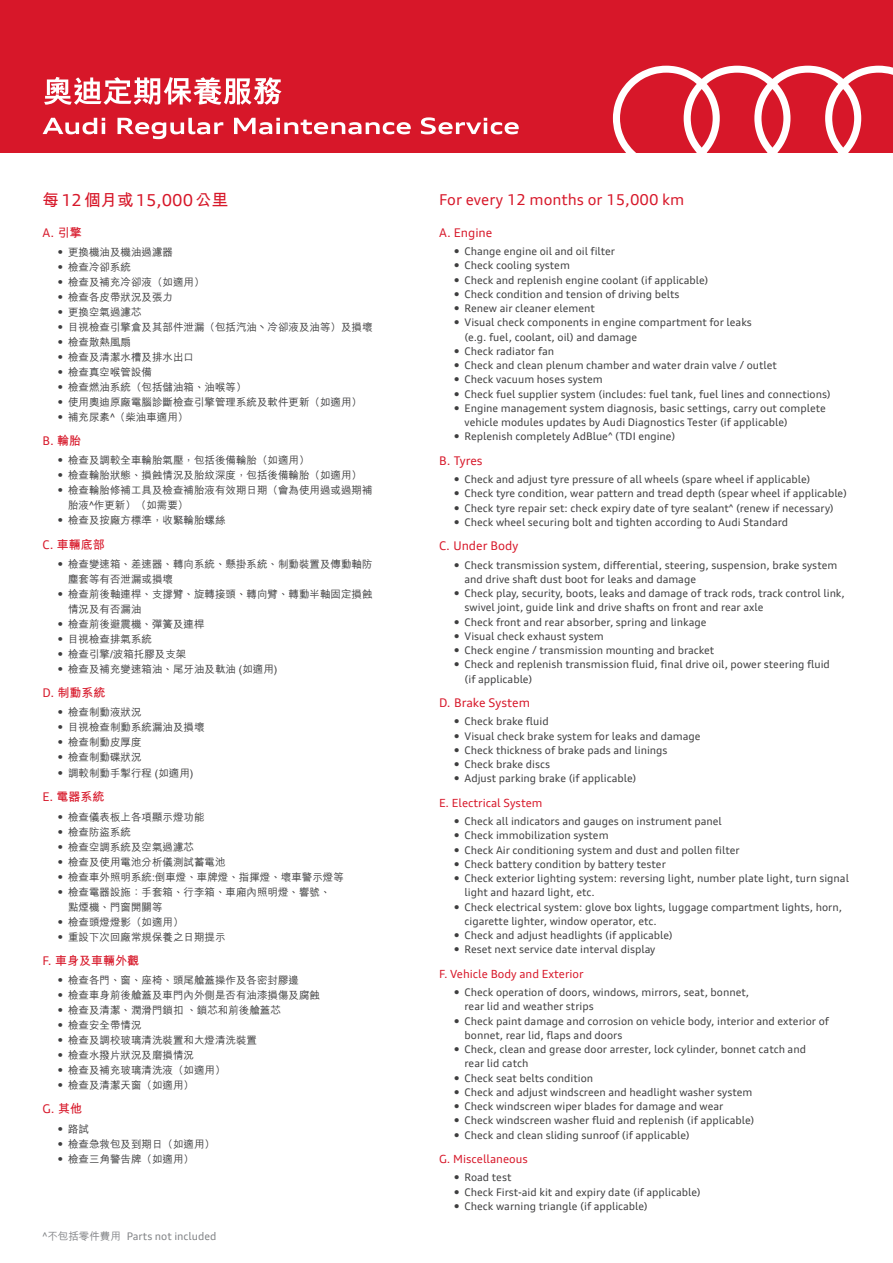
<style>
.page{position:relative;width:893px;height:1263px;background:#fff}
.page>*{position:absolute;margin:0;border:0;box-sizing:border-box;transform-origin:0 0}
.t1{font:16.5px "Audi Type";color:#d71729}
.t2{font:15px "Audi Type";color:#d71729}
.t3{font:12px "Audi Type";color:#d71729}
.t4{font:700 12px "M Hei HK";color:#d71729}
.t5{font:11.25px "Audi Type";color:#d71729}
.t6{font:10.5px/14.2px "Audi Type";color:#3e3e3f}
.t7{font:500 10.5px/15px "M Hei HK";color:#3e3e3f}
.t8{font:10.5px "Audi Type";color:#808285}
.s1{font-family:"M Hei HK";font-weight:700}
.s2{font-family:"Audi Type";font-weight:400}
.s3{font-family:"M Hei HK";font-weight:500}
</style>
<div class="page">
<div style="left:0;top:0;width:893px;height:152px;background:#d71729"></div>
<svg style="left:613px;top:66px;width:280px;height:87px"></svg>
<svg style="left:43px;top:117px;width:476px;height:22px"></svg>
<svg style="left:44px;top:77px;width:237px;height:28px"></svg>
<p class="t1" style="left:43px;top:190px;width:187px"><span class="s1">每</span> 12<span class="s1">個月或</span> 15,000<span class="s1">公里</span></p>
<p class="t3" style="left:43px;top:225px;width:41px">A. <span class="s1">引擎</span></p>
<p class="t7" style="left:55px;top:244px;width:119px">• 更換機油及機油過濾器</p>
<p class="t7" style="left:55px;top:259px;width:77px">• 檢查冷卻系統</p>
<p class="t7" style="left:55px;top:274px;width:151px">• 檢查及補充冷卻液（如適用）</p>
<p class="t7" style="left:55px;top:289px;width:119px">• 檢查各皮帶狀況及張力</p>
<p class="t7" style="left:55px;top:304px;width:88px">• 更換空氣過濾芯</p>
<p class="t7" style="left:55px;top:319px;width:319px">• 目視檢查引擎倉及其部件泄漏（包括汽油丶冷卻液及油等）及損壞</p>
<p class="t7" style="left:55px;top:334px;width:77px">• 檢查散熱風扇</p>
<p class="t7" style="left:55px;top:349px;width:140px">• 檢查及清潔水槽及排水出口</p>
<p class="t7" style="left:55px;top:364px;width:98px">• 檢查真空喉管設備</p>
<p class="t7" style="left:55px;top:379px;width:193px">• 檢查燃油系統（包括儲油箱、油喉等）</p>
<p class="t7" style="left:55px;top:394px;width:308px">• 使用奧迪原廠電腦診斷檢查引擎管理系統及軟件更新（如適用）</p>
<p class="t7" style="left:55px;top:409px;width:135px">• 補充尿素^（柴油車適用）</p>
<p class="t3" style="left:43px;top:433px;width:40px">B. <span class="s1">輪胎</span></p>
<p class="t7" style="left:55px;top:452px;width:256px">• 檢查及調較全車輪胎氣壓，包括後備輪胎（如適用）</p>
<p class="t7" style="left:55px;top:467px;width:308px">• 檢查輪胎狀態、損蝕情況及胎紋深度，包括後備輪胎（如適用）</p>
<p class="t7" style="left:68px;top:482px;width:306px;text-indent:-13px">• 檢查輪胎修補工具及檢查補胎液有效期日期（會為使用過或過期補胎液^作更新）（如需要）</p>
<p class="t7" style="left:55px;top:512px;width:172px">• 檢查及按廠方標準，收緊輪胎螺絲</p>
<p class="t4" style="left:43px;top:535px;width:64px"><span class="s2">C.</span> 車輛底部</p>
<p class="t7" style="left:68px;top:556px;width:306px;text-indent:-13px">• 檢查變速箱、差速器、轉向系統、懸掛系統、制動裝置及傳動軸防塵套等有否泄漏或損壞</p>
<p class="t7" style="left:68px;top:586px;width:306px;text-indent:-13px">• 檢查前後軸連桿、支撐臂、旋轉接頭、轉向臂、轉動半軸固定損蝕情況及有否漏油</p>
<p class="t7" style="left:55px;top:616px;width:151px">• 檢查前後避震機、彈簧及連桿</p>
<p class="t7" style="left:55px;top:631px;width:98px">• 目視檢查排氣系統</p>
<p class="t7" style="left:55px;top:646px;width:133px">• 檢查引擎/波箱托膠及支架</p>
<p class="t7" style="left:55px;top:661px;width:224px">• 檢查及補充變速箱油、尾牙油及軚油 (如適用)</p>
<p class="t4" style="left:43px;top:684px;width:65px"><span class="s2">D.</span> 制動系統</p>
<p class="t7" style="left:55px;top:704px;width:88px">• 檢查制動液狀況</p>
<p class="t7" style="left:55px;top:719px;width:151px">• 目視檢查制動系統漏油及損壞</p>
<p class="t7" style="left:55px;top:734px;width:88px">• 檢查制動皮厚度</p>
<p class="t7" style="left:55px;top:749px;width:88px">• 檢查制動碟狀況</p>
<p class="t7" style="left:55px;top:765px;width:140px">• 調較制動手掣行程 (如適用)</p>
<p class="t4" style="left:43px;top:788px;width:64px"><span class="s2">E.</span> 電器系統</p>
<p class="t7" style="left:55px;top:808px;width:151px">• 檢查儀表板上各項顯示燈功能</p>
<p class="t7" style="left:55px;top:823px;width:77px">• 檢查防盜系統</p>
<p class="t7" style="left:55px;top:838px;width:140px">• 檢查空調系統及空氣過濾芯</p>
<p class="t7" style="left:55px;top:853px;width:172px">• 檢查及使用電池分析儀測試蓄電池</p>
<p class="t7" style="left:55px;top:868px;width:290px">• 檢查車外照明系統:倒車燈、車牌燈、指揮燈、壞車警示燈等</p>
<p class="t7" style="left:68px;top:883px;width:264px;text-indent:-13px">• 檢查電器設施：手套箱、行李箱、車廂內照明燈、響號、點煙機、門窗開關等</p>
<p class="t7" style="left:55px;top:913px;width:130px">• 檢查頭燈燈影（如適用）</p>
<p class="t7" style="left:55px;top:928px;width:172px">• 重設下次回廠常規保養之日期提示</p>
<p class="t4" style="left:43px;top:952px;width:98px"><span class="s2">F.</span> 車身及車輛外觀</p>
<p class="t7" style="left:55px;top:972px;width:245px">• 檢查各門、窗、座椅、頭尾艙蓋操作及各密封膠邊</p>
<p class="t7" style="left:55px;top:987px;width:266px">• 檢查車身前後艙蓋及車門內外側是否有油漆損傷及腐蝕</p>
<p class="t7" style="left:55px;top:1002px;width:227px">• 檢查及清潔、潤滑門鎖扣、鎖芯和前後艙蓋芯</p>
<p class="t7" style="left:55px;top:1017px;width:88px">• 檢查安全帶情況</p>
<p class="t7" style="left:55px;top:1032px;width:203px">• 檢查及調校玻璃清洗裝置和大燈清洗裝置</p>
<p class="t7" style="left:55px;top:1047px;width:140px">• 檢查水撥片狀況及磨損情況</p>
<p class="t7" style="left:55px;top:1062px;width:172px">• 檢查及補充玻璃清洗液（如適用）</p>
<p class="t7" style="left:55px;top:1077px;width:140px">• 檢查及清潔天窗（如適用）</p>
<p class="t3" style="left:43px;top:1102px;width:41px">G. <span class="s1">其他</span></p>
<p class="t7" style="left:55px;top:1120px;width:35px">• 路試</p>
<p class="t7" style="left:55px;top:1135px;width:161px">• 檢查急救包及到期日（如適用）</p>
<p class="t7" style="left:55px;top:1150px;width:140px">• 檢查三角警告牌（如適用）</p>
<p class="t8" style="left:43px;top:1229px;width:175px"><span class="s3">^不包括零件費用</span> Parts not included</p>
<p class="t2" style="left:439px;top:190px;width:247px">For every 12 months or 15,000 km</p>
<p class="t3" style="left:439px;top:225px;width:55px">A. Engine</p>
<p class="t6" style="left:454px;top:244px;width:163px">• Change engine oil and oil filter</p>
<p class="t6" style="left:454px;top:258px;width:117px">• Check cooling system</p>
<p class="t6" style="left:454px;top:273px;width:256px">• Check and replenish engine coolant (if applicable)</p>
<p class="t6" style="left:454px;top:287px;width:227px">• Check condition and tension of driving belts</p>
<p class="t6" style="left:454px;top:301px;width:142px">• Renew air cleaner element</p>
<p class="t6" style="left:465px;top:315px;width:289px;text-indent:-11px">• Visual check components in engine compartment for leaks (e.g. fuel, coolant, oil) and damage</p>
<p class="t6" style="left:454px;top:344px;width:102px">• Check radiator fan</p>
<p class="t6" style="left:454px;top:358px;width:324px">• Check and clean plenum chamber and water drain valve / outlet</p>
<p class="t6" style="left:454px;top:372px;width:150px">• Check vacuum hoses system</p>
<p class="t6" style="left:454px;top:387px;width:378px">• Check fuel supplier system (includes: fuel tank, fuel lines and connections)</p>
<p class="t6" style="left:465px;top:401px;width:363px;text-indent:-11px">• Engine management system diagnosis, basic settings, carry out complete vehicle modules updates by Audi Diagnostics Tester (if applicable)</p>
<p class="t6" style="left:454px;top:429px;width:223px">• Replenish completely AdBlue^ (TDI engine)</p>
<p class="t3" style="left:439px;top:453px;width:45px">B. Tyres</p>
<p class="t6" style="left:454px;top:472px;width:358px">• Check and adjust tyre pressure of all wheels (spare wheel if applicable)</p>
<p class="t6" style="left:454px;top:486px;width:394px">• Check tyre condition, wear pattern and tread depth (spear wheel if applicable)</p>
<p class="t6" style="left:454px;top:501px;width:381px">• Check tyre repair set: check expiry date of tyre sealant^ (renew if necessary)</p>
<p class="t6" style="left:454px;top:515px;width:336px">• Check wheel securing bolt and tighten according to Audi Standard</p>
<p class="t3" style="left:439px;top:538px;width:81px">C. Under Body</p>
<p class="t6" style="left:465px;top:558px;width:374px;text-indent:-11px">• Check transmission system, differential, steering, suspension, brake system and drive shaft dust boot for leaks and damage</p>
<p class="t6" style="left:465px;top:586px;width:382px;text-indent:-11px">• Check play, security, boots, leaks and damage of track rods, track control link, swivel joint, guide link and drive shafts on front and rear axle</p>
<p class="t6" style="left:454px;top:615px;width:254px">• Check front and rear absorber, spring and linkage</p>
<p class="t6" style="left:454px;top:629px;width:151px">• Visual check exhaust system</p>
<p class="t6" style="left:454px;top:643px;width:262px">• Check engine / transmission mounting and bracket</p>
<p class="t6" style="left:465px;top:657px;width:367px;text-indent:-11px">• Check and replenish transmission fluid, final drive oil, power steering fluid (if applicable)</p>
<p class="t3" style="left:439px;top:695px;width:92px">D. Brake System</p>
<p class="t6" style="left:454px;top:714px;width:96px">• Check brake fluid</p>
<p class="t6" style="left:454px;top:729px;width:248px">• Visual check brake system for leaks and damage</p>
<p class="t6" style="left:454px;top:743px;width:215px">• Check thickness of brake pads and linings</p>
<p class="t6" style="left:454px;top:757px;width:98px">• Check brake discs</p>
<p class="t6" style="left:454px;top:771px;width:184px">• Adjust parking brake (if applicable)</p>
<p class="t5" style="left:439px;top:796px;width:105px">E. Electrical System</p>
<p class="t6" style="left:454px;top:814px;width:269px">• Check all indicators and gauges on instrument panel</p>
<p class="t6" style="left:454px;top:828px;width:156px">• Check immobilization system</p>
<p class="t6" style="left:454px;top:843px;width:287px">• Check Air conditioning system and dust and pollen filter</p>
<p class="t6" style="left:454px;top:857px;width:213px">• Check battery condition by battery tester</p>
<p class="t6" style="left:465px;top:871px;width:386px;text-indent:-11px">• Check exterior lighting system: reversing light, number plate light, turn signal light and hazard light, etc.</p>
<p class="t6" style="left:465px;top:900px;width:379px;text-indent:-11px">• Check electrical system: glove box lights, luggage compartment lights, horn, cigarette lighter, window operator, etc.</p>
<p class="t6" style="left:454px;top:928px;width:220px">• Check and adjust headlights (if applicable)</p>
<p class="t6" style="left:454px;top:942px;width:203px">• Reset next service date interval display</p>
<p class="t5" style="left:439px;top:967px;width:146px">F. Vehicle Body and Exterior</p>
<p class="t6" style="left:465px;top:985px;width:286px;text-indent:-11px">• Check operation of doors, windows, mirrors, seat, bonnet, rear lid and weather strips</p>
<p class="t6" style="left:465px;top:1014px;width:366px;text-indent:-11px">• Check paint damage and corrosion on vehicle body, interior and exterior of bonnet, rear lid, flaps and doors</p>
<p class="t6" style="left:465px;top:1042px;width:343px;text-indent:-11px">• Check, clean and grease door arrester, lock cylinder, bonnet catch and rear lid catch</p>
<p class="t6" style="left:454px;top:1071px;width:141px">• Check seat belts condition</p>
<p class="t6" style="left:454px;top:1085px;width:300px">• Check and adjust windscreen and headlight washer system</p>
<p class="t6" style="left:454px;top:1099px;width:271px">• Check windscreen wiper blades for damage and wear</p>
<p class="t6" style="left:454px;top:1113px;width:302px">• Check windscreen washer fluid and replenish (if applicable)</p>
<p class="t6" style="left:454px;top:1128px;width:237px">• Check and clean sliding sunroof (if applicable)</p>
<p class="t5" style="left:439px;top:1152px;width:90px">G. Miscellaneous</p>
<p class="t6" style="left:454px;top:1170px;width:59px">• Road test</p>
<p class="t6" style="left:454px;top:1185px;width:248px">• Check First-aid kit and expiry date (if applicable)</p>
<p class="t6" style="left:454px;top:1199px;width:195px">• Check warning triangle (if applicable)</p>
</div>
